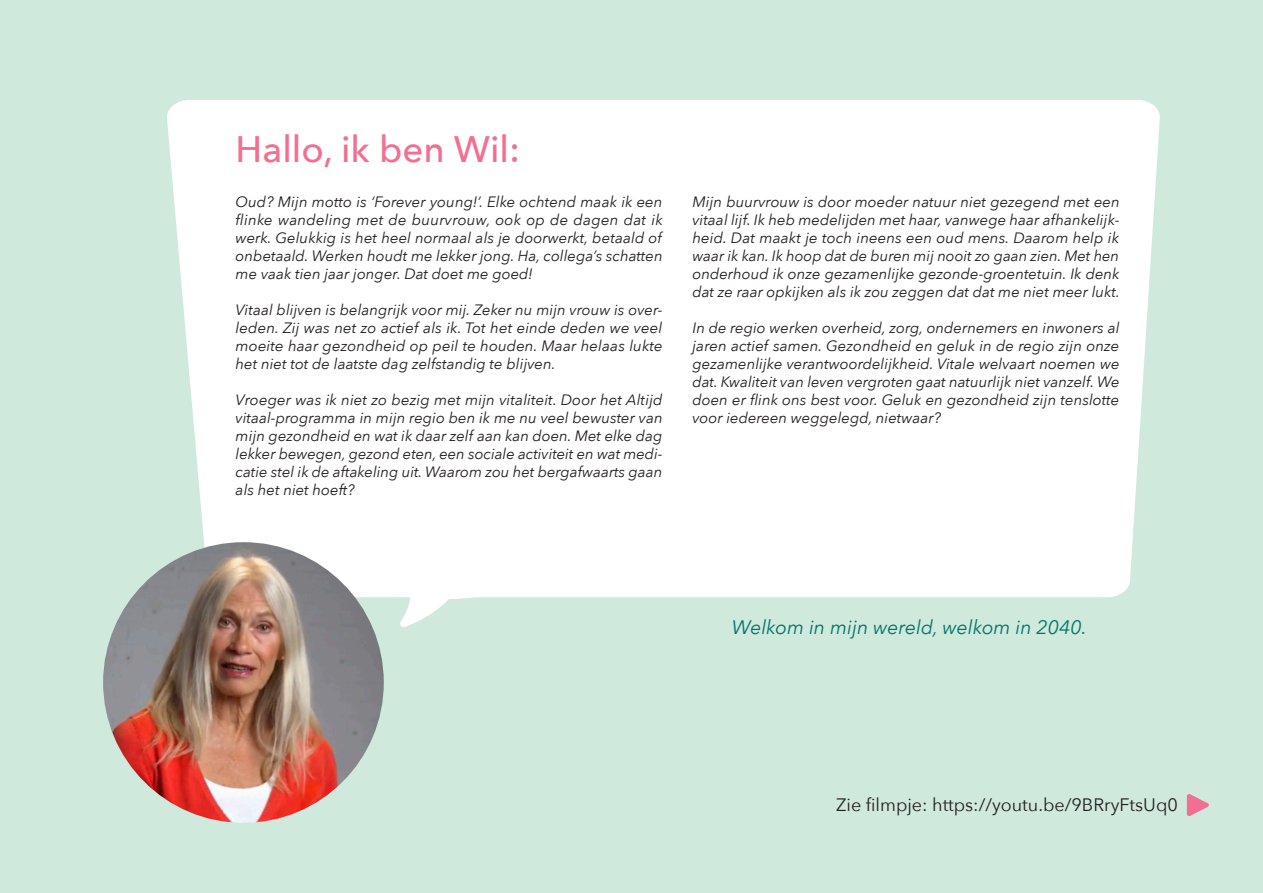
<style>
.page{position:relative;width:1263px;height:893px;background:#d0e9dd}
.page>*{position:absolute;margin:0;border:0;box-sizing:border-box;transform-origin:0 0}
.t1{font:500 36.75px "Avenir Next";color:#f17091}
.Bodytekst{font:italic 19.5px "Avenir Next";color:#017568}
.Bodytekst-2{font:18px "Avenir Next";color:#231f20}
.Bodytekst-3{font:italic 15px/18px "Avenir Next";color:#231f20;text-align:justify}
</style>
<div class="page">
<div style="left:167px;top:100px;width:993px;height:497px;background:#fff"></div>
<svg style="left:356px;top:534px;width:122px;height:93px"></svg>
<img style="left:103px;top:542px;width:281px;height:281px;border-radius:140px">
<svg style="left:1187px;top:794px;width:22px;height:22px"></svg>
<p class="t1" style="left:236px;top:118px;width:286px">Hallo, ik ben Wil:</p>
<p class="Bodytekst-3" style="left:236px;top:192px;width:429px">Oud? Mijn motto is ‘Forever young!’. Elke ochtend maak ik een flinke wandeling met de buurvrouw, ook op de dagen dat ik werk. Gelukkig is het heel normaal als je doorwerkt, betaald of onbetaald. Werken houdt me lekker jong. Ha, collega’s schatten me vaak tien jaar jonger. Dat doet me goed!</p>
<p class="Bodytekst-3" style="left:236px;top:300px;width:428px">Vitaal blijven is belangrijk voor mij. Zeker nu mijn vrouw is over&shy;leden. Zij was net zo actief als ik. Tot het einde deden we veel moeite haar gezondheid op peil te houden. Maar helaas lukte het niet tot de laatste dag zelfstandig te blijven.</p>
<p class="Bodytekst-3" style="left:236px;top:390px;width:428px">Vroeger was ik niet zo bezig met mijn vitaliteit. Door het Altijd vitaal-programma in mijn regio ben ik me nu veel bewuster van mijn gezondheid en wat ik daar zelf aan kan doen. Met elke dag lekker bewegen, gezond eten, een sociale activiteit en wat medi&shy;catie stel ik de aftakeling uit. Waarom zou het bergafwaarts gaan als het niet hoeft?</p>
<p class="Bodytekst-3" style="left:692px;top:192px;width:429px">Mijn buurvrouw is door moeder natuur niet gezegend met een vitaal lijf. Ik heb medelijden met haar, vanwege haar afhankelijk&shy;heid. Dat maakt je toch ineens een oud mens. Daarom help ik waar ik kan. Ik hoop dat de buren mij nooit zo gaan zien. Met hen onderhoud ik onze gezamenlijke gezonde-groentetuin. Ik denk dat ze raar opkijken als ik zou zeggen dat dat me niet meer lukt.</p>
<p class="Bodytekst-3" style="left:692px;top:318px;width:429px">In de regio werken overheid, zorg, ondernemers en inwoners al jaren actief samen. Gezondheid en geluk in de regio zijn onze gezamenlijke verantwoordelijkheid. Vitale welvaart noemen we dat. Kwaliteit van leven vergroten gaat natuurlijk niet vanzelf. We doen er flink ons best voor. Geluk en gezondheid zijn tenslotte voor iedereen weggelegd, nietwaar?</p>
<p class="Bodytekst" style="left:732px;top:611px;width:356px">Welkom in mijn wereld, welkom in 2040.</p>
<p class="Bodytekst-2" style="left:836px;top:790px;width:343px">Zie filmpje: https://youtu.be/9BRryFtsUq0</p>
</div>
